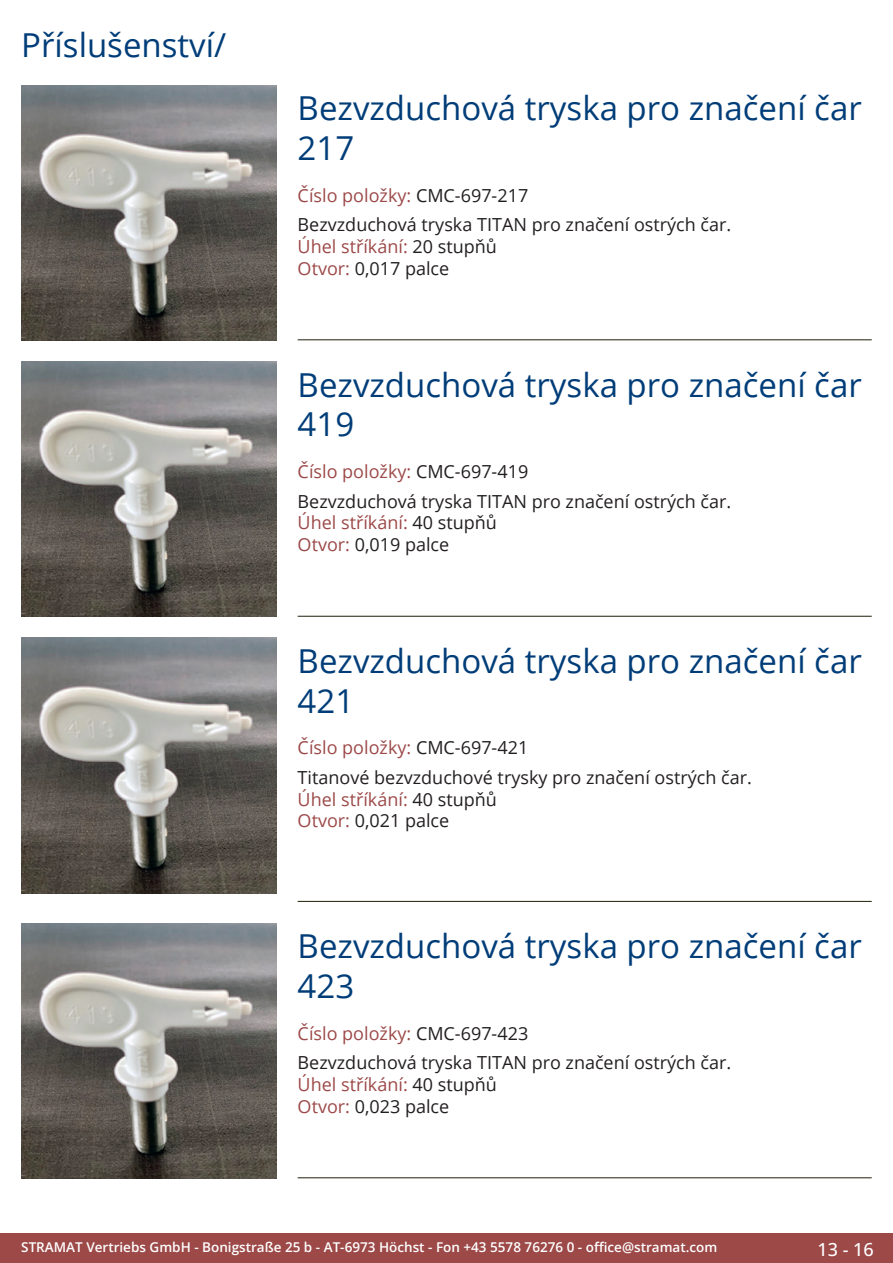
<style>
.page{position:relative;width:893px;height:1263px;background:#fff}
.page>*{position:absolute;margin:0;border:0;box-sizing:border-box;transform-origin:0 0}
.Produkttitel{font:33px/39.6px "Open Sans";color:#003d78}
.RastTitel{font:33px "Open Sans";color:#003d78}
.Beschreibung_Text{font:18px/21.6px "Open Sans";color:#231f20}
.TechDaten_Überschrif{font:18px "Open Sans";color:#9c4948}
.t1{font:500 18px "Open Sans";color:#fff}
.t2{font:600 13.5px "Open Sans";color:#fff}
.s1{color:#231f20}
.s2{color:#9c4948}
</style>
<div class="page">
<div style="left:0;top:1233px;width:893px;height:30px;background:#9c4948"></div>
<hr style="left:298px;top:340px;width:574px;height:1px;background:#201d08">
<hr style="left:298px;top:616px;width:574px;height:1px;background:#201d08">
<hr style="left:298px;top:901px;width:574px;height:1px;background:#201d08">
<hr style="left:298px;top:1177px;width:574px;height:1px;background:#201d08">
<img style="left:21px;top:85px;width:255px;height:255px">
<img style="left:21px;top:361px;width:255px;height:256px">
<img style="left:21px;top:638px;width:255px;height:255px">
<img style="left:21px;top:923px;width:255px;height:255px">
<p class="RastTitel" style="left:21px;top:22px;width:206px">Příslušenství/</p>
<p class="Produkttitel" style="left:298px;top:88px;width:566px">Bezvzduchová tryska pro značení čar<br>217</p>
<p class="TechDaten_Überschrif" style="left:298px;top:183px;width:232px">Číslo položky: <span class="s1">CMC-697-217</span></p>
<p class="Beschreibung_Text" style="left:298px;top:214px;width:435px">Bezvzduchová tryska TITAN pro značení ostrých čar.<br><span class="s2">Úhel stříkání:</span> 20 stupňů<br><span class="s2">Otvor:</span> 0,017 palce</p>
<p class="Produkttitel" style="left:298px;top:364px;width:566px">Bezvzduchová tryska pro značení čar<br>419</p>
<p class="TechDaten_Überschrif" style="left:298px;top:459px;width:232px">Číslo položky: <span class="s1">CMC-697-419</span></p>
<p class="Beschreibung_Text" style="left:298px;top:490px;width:435px">Bezvzduchová tryska TITAN pro značení ostrých čar.<br><span class="s2">Úhel stříkání:</span> 40 stupňů<br><span class="s2">Otvor:</span> 0,019 palce</p>
<p class="Produkttitel" style="left:298px;top:640px;width:566px">Bezvzduchová tryska pro značení čar<br>421</p>
<p class="TechDaten_Überschrif" style="left:298px;top:735px;width:232px">Číslo položky: <span class="s1">CMC-697-421</span></p>
<p class="Beschreibung_Text" style="left:298px;top:766px;width:456px">Titanové bezvzduchové trysky pro značení ostrých čar.<br><span class="s2">Úhel stříkání:</span> 40 stupňů<br><span class="s2">Otvor:</span> 0,021 palce</p>
<p class="Produkttitel" style="left:298px;top:926px;width:566px">Bezvzduchová tryska pro značení čar<br>423</p>
<p class="TechDaten_Überschrif" style="left:298px;top:1021px;width:232px">Číslo položky: <span class="s1">CMC-697-423</span></p>
<p class="Beschreibung_Text" style="left:298px;top:1051px;width:435px">Bezvzduchová tryska TITAN pro značení ostrých čar.<br><span class="s2">Úhel stříkání:</span> 40 stupňů<br><span class="s2">Otvor:</span> 0,023 palce</p>
<p class="t2" style="left:21px;top:1238px;width:698px">STRAMAT Vertriebs GmbH - Bonigstraße 25 b - AT-6973 Höchst - Fon +43 5578 76276 0 - office@stramat.com</p>
<p class="t1" style="left:817px;top:1237px;width:58px">13 - 16</p>
</div>
